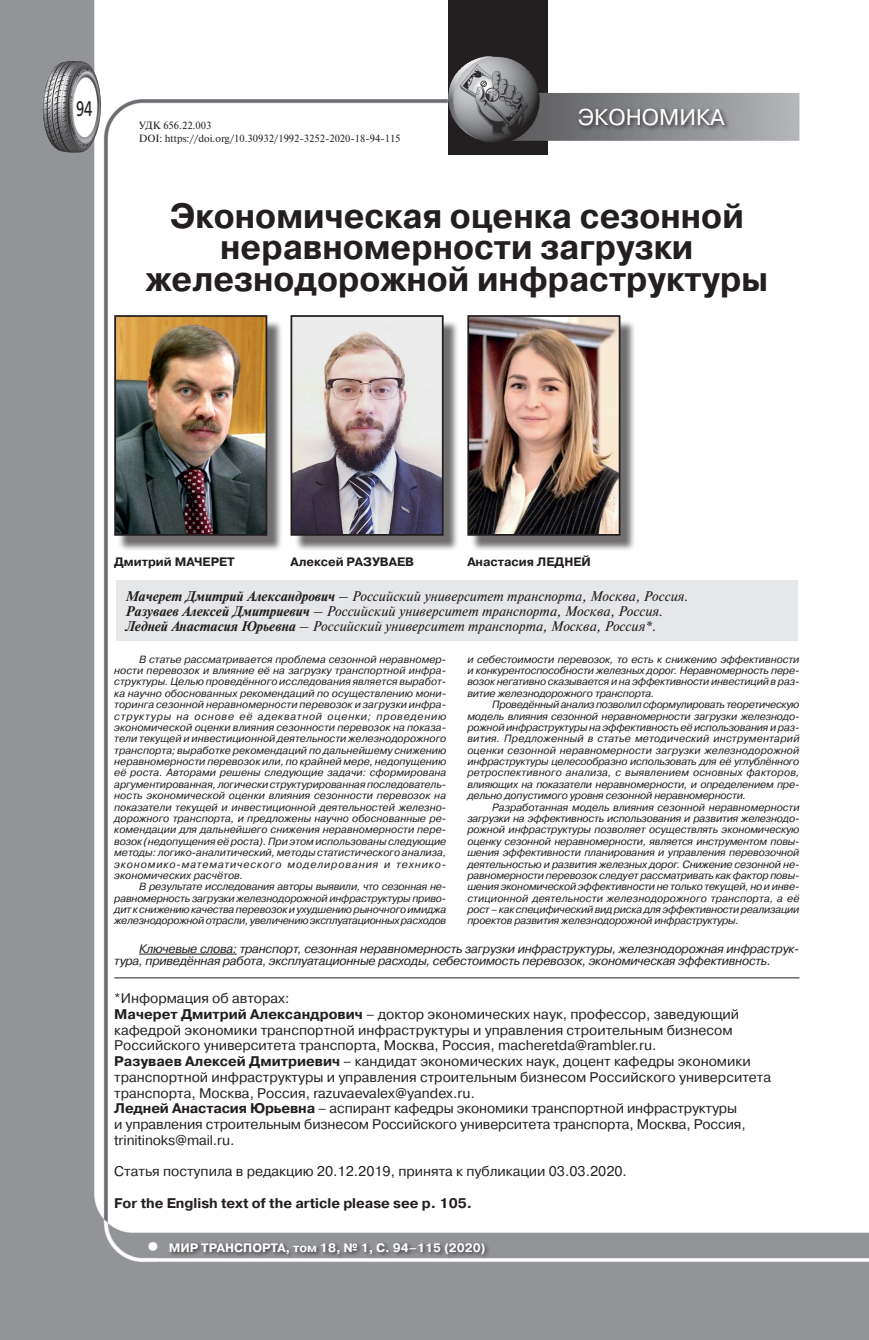
<style>
.page{position:relative;width:869px;height:1340px;background:#fff}
.page>*{position:absolute;margin:0;border:0;box-sizing:border-box;transform-origin:0 0}
.Zagolovok{font:700 35px/31.5px "Pragmatica C";color:#231f20;text-align:center;scale:.95 1}
.t1{font:700 24.5px "Pragmatica C";color:#fff}
.t2{font:22.75px "Pragmatica C";color:#fff}
.t3{font:21px "Free Set C";color:#231f20;scale:.7 1}
.avtory_afto_engl{font:14px/15.8px "Pragmatica C";color:#231f20}
.Autor{font:italic 14px "Newton C";color:#231f20}
.avtory_afto_engl-2{font:700 14px "Pragmatica C";color:#231f20}
.врез_италик{font:italic 12.25px/12.2px "Pragmatica C";letter-spacing:-.02em;color:#231f20}
.Autor_1{font:700 12.25px "Pragmatica C";color:#231f20}
.Подвал_топ{font:700 12.25px "Pragmatica C";color:#fff}
.врез_италик-2{font:italic 10.5px/11.4px "Pragmatica C";letter-spacing:-.02em;color:#231f20;text-align:justify}
.Удк{font:10.5px "Newton C";color:#231f20}
.s1{font-weight:700}
</style>
<div class="page">
<img style="left:0;top:0;width:869px;height:1339px">
<img style="left:42px;top:61px;width:33px;height:84px">
<div style="left:448px;top:0;width:99px;height:155px;background:#231f20"></div>
<img style="left:447px;top:56px;width:352px;height:86px">
<div style="left:576px;top:107px;width:154px;height:24px;background:#231f20;opacity:.75"></div>
<img style="left:453px;top:57px;width:87px;height:85px">
<div style="left:118px;top:319px;width:164px;height:233px;background:#231f20;opacity:.65"></div>
<img style="left:117px;top:318px;width:147px;height:215px">
<div style="left:114px;top:315px;width:153px;height:221px;border:2px solid #231f20"></div>
<div style="left:294px;top:319px;width:164px;height:233px;background:#231f20;opacity:.65"></div>
<img style="left:293px;top:318px;width:147px;height:215px">
<div style="left:290px;top:315px;width:153px;height:221px;border:2px solid #231f20"></div>
<div style="left:470px;top:319px;width:165px;height:233px;background:#231f20;opacity:.65"></div>
<img style="left:470px;top:318px;width:147px;height:215px">
<div style="left:467px;top:315px;width:153px;height:221px;border:2px solid #231f20"></div>
<hr style="left:139px;top:953px;width:98px;height:1px;background:#231f20">
<hr style="left:114px;top:977px;width:685px;height:1px;background:#231f20">
<div style="left:116px;top:580px;width:681px;height:60px;background:#e6e7e9"></div>
<div style="left:168px;top:1240px;width:322px;height:20px;background:#231f20;opacity:.75"></div>
<h3 class="t3" style="left:76px;top:97px;width:24px">94</h3>
<p class="Удк" style="left:139px;top:120px;width:74px">УДК 656.22.003</p>
<p class="Удк" style="left:139px;top:133px;width:263px">DOI: https://doi.org/10. 30932/1992-3252-2020-18-94-115</p>
<h3 class="t2" style="left:577px;top:105px;width:148px">ЭКОНОМИКА</h3>
<p class="Zagolovok" style="left:146px;top:200px;width:656px">Экономическая оценка сезонной неравномерности загрузки железнодорожной инфраструктуры</p>
<p class="Autor_1" style="left:114px;top:555px;width:122px">Дмитрий МАЧЕРЕТ</p>
<p class="Autor_1" style="left:290px;top:555px;width:125px">Алексей РАЗУВАЕВ</p>
<p class="Autor_1" style="left:467px;top:555px;width:125px">Анастасия ЛЕДНЕЙ</p>
<p class="Autor" style="left:125px;top:588px;width:564px"><span class="s1">Мачерет Дмитрий Александрович</span> – Российский университет транспорта, Москва, Россия.</p>
<p class="Autor" style="left:125px;top:603px;width:539px"><span class="s1">Разуваев Алексей Дмитриевич</span> – Российский университет транспорта, Москва, Россия.</p>
<p class="Autor" style="left:125px;top:618px;width:532px"><span class="s1">Ледней Анастасия Юрьевна</span> – Российский университет транспорта, Москва, Россия*.</p>
<p class="врез_италик-2" style="left:114px;top:653px;width:333px;text-indent:25px">В статье рассматривается проблема сезонной неравномер&shy;ности перевозок и влияние её на загрузку транспортной инфра&shy;структуры. Целью проведённого исследования является выработ&shy;ка научно обоснованных рекомендаций по осуществлению мони&shy;торинга сезонной неравномерности перевозок и загрузки инфра&shy;структуры на основе её адекватной оценки; проведению экономической оценки влияния сезонности перевозок на показа&shy;тели текущей и инвестиционной деятельности железнодорожного транспорта; выработке рекомендаций по дальнейшему снижению неравномерности перевозок или, по крайней мере, недопущению её роста. Авторами решены следующие задачи: сформирована аргументированная, логически структурированная последователь&shy;ность экономической оценки влияния сезонности перевозок на показатели текущей и инвестиционной деятельностей железно&shy;дорожного транспорта, и предложены научно обоснованные ре&shy;комендации для дальнейшего снижения неравномерности пере&shy;возок (недопущения её роста). При этом использованы следующие методы: логико-аналитический, методы статистического анализа, экономико-математического моделирования и технико&shy;экономических расчётов.</p>
<p class="врез_италик-2" style="left:114px;top:881px;width:333px;text-indent:25px">В результате исследования авторы выявили, что сезонная не&shy;равномерность загрузки железнодорожной инфраструктуры приво&shy;дит кснижению качества перевозок иухудшению рыночного имиджа железнодорожной отрасли, увеличению эксплуатационных расходов</p>
<p class="врез_италик-2" style="left:467px;top:653px;width:333px">и себестоимости перевозок, то есть к снижению эффективности и конкурентоспособности железных дорог. Неравномерность пере&shy;возок негативно сказывается и на эффективности инвестиций в раз&shy;витие железнодорожного транспорта.</p>
<p class="врез_италик-2" style="left:467px;top:699px;width:333px;text-indent:25px">Проведённый анализ позволил сформулировать теоретическую модель влияния сезонной неравномерности загрузки железнодо&shy;рожной инфраструктуры на эффективность её использования и раз&shy;вития. Предложенный в статье методический инструментарий оценки сезонной неравномерности загрузки железнодорожной инфраструктуры целесообразно использовать для её углублённого ретроспективного анализа, с выявлением основных факторов, влияющих на показатели неравномерности, и определением пре&shy;дельно допустимого уровня сезонной неравномерности.</p>
<p class="врез_италик-2" style="left:467px;top:801px;width:333px;text-indent:25px">Разработанная модель влияния сезонной неравномерности загрузки на эффективность использования и развития железнодо&shy;рожной инфраструктуры позволяет осуществлять экономическую оценку сезонной неравномерности, является инструментом повы&shy;шения эффективности планирования и управления перевозочной деятельностью и развития железных дорог. Снижение сезонной не&shy;равномерности перевозок следует рассматривать как фактор повы&shy;шения экономической эффективности не только текущей, но и инве&shy;стиционной деятельности железнодорожного транспорта, а её рост– как специфический вид риска для эффективности реализации проектов развития железнодорожной инфраструктуры.</p>
<p class="врез_италик" style="left:114px;top:942px;width:686px;text-indent:25px">Ключевые слова: транспорт, сезонная неравномерность загрузки инфраструктуры, железнодорожная инфраструк&shy;тура, приведённая работа, эксплуатационные расходы, себестоимость перевозок, экономическая эффективность.</p>
<p class="avtory_afto_engl" style="left:114px;top:990px;width:176px">*Информация об авторах:</p>
<p class="avtory_afto_engl" style="left:114px;top:1006px;width:626px"><span class="s1">Мачерет Дмитрий Александрович</span> – доктор экономических наук, профессор, заведующий кафедрой экономики транспортной инфраструктуры и управления строительным бизнесом<br>Российского университета транспорта, Москва, Россия, macheretda@rambler.ru.</p>
<p class="avtory_afto_engl" style="left:114px;top:1053px;width:658px"><span class="s1">Разуваев Алексей Дмитриевич</span> – кандидат экономических наук, доцент кафедры экономики транспортной инфраструктуры и управления строительным бизнесом Российского университета транспорта, Москва, Россия, razuvaevalex@yandex.ru.</p>
<p class="avtory_afto_engl" style="left:114px;top:1100px;width:632px"><span class="s1">Ледней Анастасия Юрьевна</span> – аспирант кафедры экономики транспортной инфраструктуры и управления строительным бизнесом Российского университета транспорта, Москва, Россия, trinitinoks@mail.ru.</p>
<p class="avtory_afto_engl" style="left:114px;top:1163px;width:514px">Статья поступила в редакцию 20.12.2019, принята к публикации 03.03.2020.</p>
<p class="avtory_afto_engl-2" style="left:114px;top:1195px;width:359px">For the English text of the article please see р. 105.</p>
<h2 class="t1" style="left:145px;top:1232px;width:18px">•</h2>
<p class="Подвал_топ" style="left:169px;top:1241px;width:318px">МИР ТРАНСПОРТА, том 18, № 1, С. 94–115 (2020)</p>
</div>
